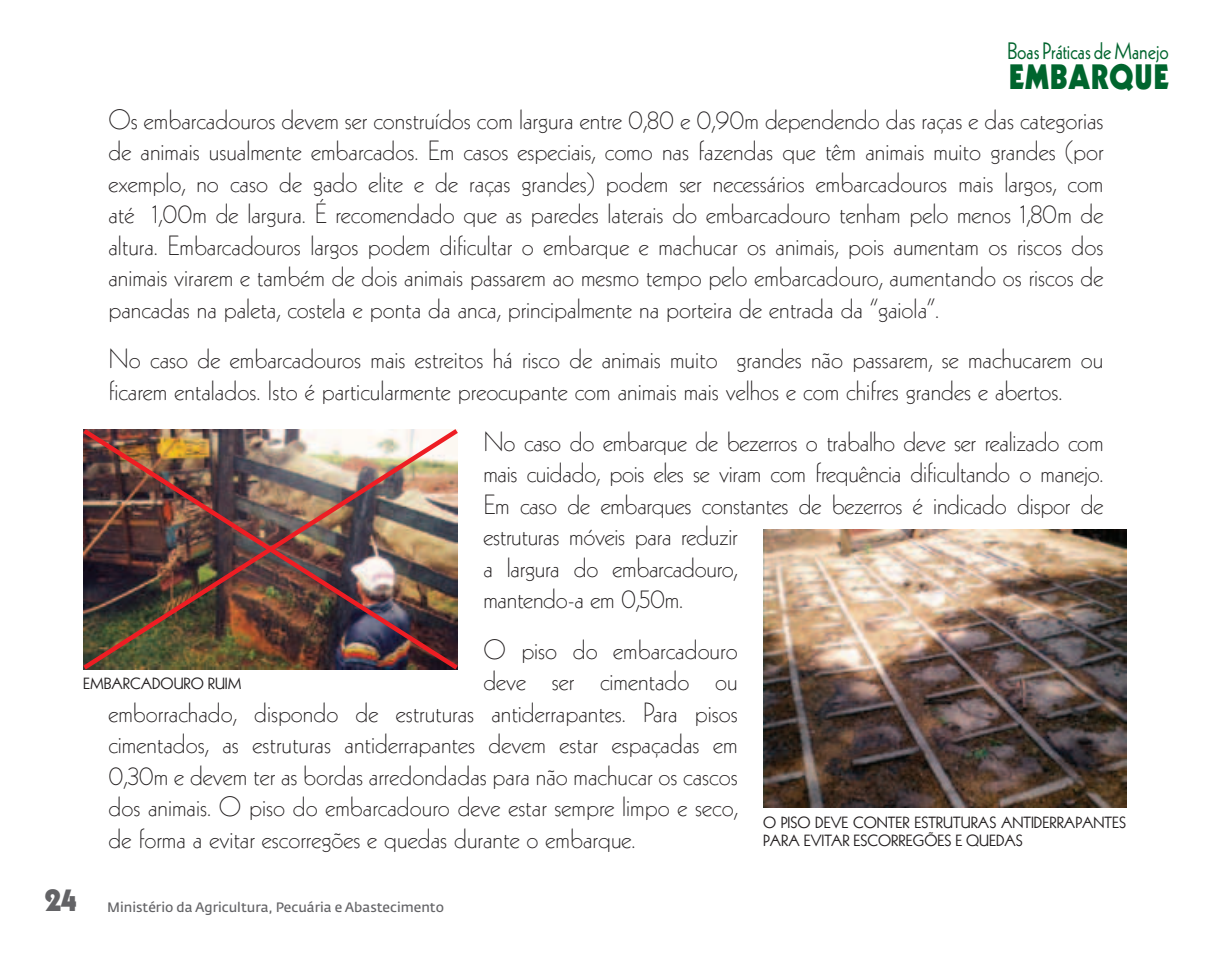
<style>
.page{position:relative;width:1212px;height:957px;background:#fff}
.page>*{position:absolute;margin:0;border:0;box-sizing:border-box;transform-origin:0 0}
.t1{font:900 34.2px "Kabel";letter-spacing:.03em;color:#00652e;scale:.9 1}
.t2{font:900 31.5px "Kabel";color:#636366}
.t3{font:300 27px/31.5px "Kabel";color:#231f20}
.t4{font:23.18px "Kabel";color:#00652e;scale:.88 1}
.t5{font:15.75px/18.9px "Kabel";color:#231f20}
.t6{font:13.5px "Fedra Sans Std";color:#636366}
</style>
<div class="page">
<img style="left:763px;top:529px;width:363px;height:278px">
<img style="left:83px;top:429px;width:375px;height:241px">
<p class="t4" style="left:1007px;top:37px;width:185px">Boas Práticas de Manejo</p>
<p class="t1" style="left:1009px;top:56px;width:179px">EMBARQUE</p>
<p class="t3" style="left:108px;top:104px;width:996px;text-align:justify">Os embarcadouros devem ser construídos com largura entre 0,80 e 0,90m dependendo das raças e das categorias de animais usualmente embarcados. Em casos especiais, como nas fazendas que têm animais muito grandes (por exemplo, no caso de gado elite e de raças grandes) podem ser necessários embarcadouros mais largos, com até 1,00m de largura. É recomendado que as paredes laterais do embarcadouro tenham pelo menos 1,80m de altura. Embarcadouros largos podem dificultar o embarque e machucar os animais, pois aumentam os riscos dos animais virarem e também de dois animais passarem ao mesmo tempo pelo embarcadouro, aumentando os riscos de pancadas na paleta, costela e ponta da anca, principalmente na porteira de entrada da “gaiola”.</p>
<p class="t3" style="left:108px;top:344px;width:996px">No caso de embarcadouros mais estreitos há risco de animais muito grandes não passarem, se machucarem ou ficarem entalados. Isto é particularmente preocupante com animais mais velhos e com chifres grandes e abertos.</p>
<p class="t3" style="left:483px;top:426px;width:622px">No caso do embarque de bezerros o trabalho deve ser realizado com mais cuidado, pois eles se viram com frequência dificultando o manejo.<br>Em caso de embarques constantes de bezerros é indicado dispor de estruturas móveis para reduzir<br>a largura do embarcadouro,<br>mantendo-a em 0,50m.</p>
<p class="t3" style="left:483px;top:634px;width:256px">O piso do embarcadouro</p>
<p class="t3" style="left:483px;top:666px;width:256px">deve ser cimentado ou</p>
<p class="t3" style="left:108px;top:697px;width:631px">emborrachado, dispondo de estruturas antiderrapantes. Para pisos</p>
<p class="t3" style="left:108px;top:729px;width:631px">cimentados, as estruturas antiderrapantes devem estar espaçadas em</p>
<p class="t3" style="left:108px;top:760px;width:631px">0,30m e devem ter as bordas arredondadas para não machucar os cascos</p>
<p class="t3" style="left:108px;top:792px;width:631px">dos animais. O piso do embarcadouro deve estar sempre limpo e seco,</p>
<p class="t3" style="left:108px;top:823px;width:529px">de forma a evitar escorregões e quedas durante o embarque.</p>
<p class="t5" style="left:83px;top:674px;width:160px">EMBARCADOURO RUIM</p>
<p class="t5" style="left:763px;top:812px;width:364px">O PISO DEVE CONTER ESTRUTURAS ANTIDERRAPANTES<br>PARA EVITAR ESCORREGÕES E QUEDAS</p>
<p class="t2" style="left:45px;top:880px;width:34px">24</p>
<p class="t6" style="left:107px;top:898px;width:338px">Ministério da Agricultura, Pecuária e Abastecimento</p>
</div>
